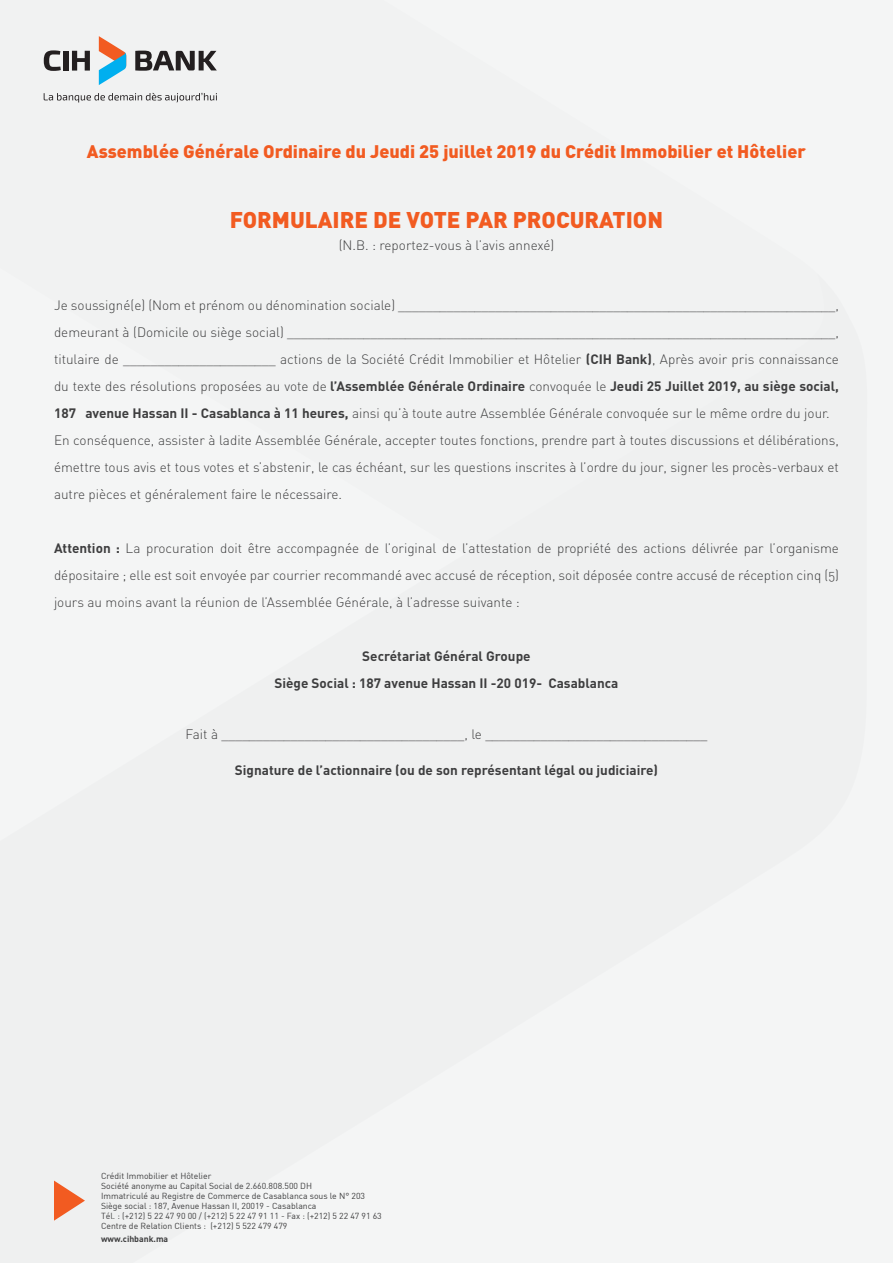
<style>
.page{position:relative;width:893px;height:1263px;background:#f4f5f5}
.page>*{position:absolute;margin:0;border:0;box-sizing:border-box;transform-origin:0 0}
.t1{font:900 22.5px "DIN";color:#f25b21}
.t2{font:900 18px "DIN";color:#f25b21}
.t3{font:13.5px/27px "DIN Light Alternate";color:#3e3e3f;text-align:justify}
.t4{font:700 13.5px "DIN";color:#3e3e3f}
.t5{font:8.7px "DIN";color:#3e3e3f}
.t6{font:700 8.7px "DIN";color:#3e3e3f}
.s1{font-family:"DIN";font-weight:700}
</style>
<div class="page">
<svg style="left:99px;top:36px;width:27px;height:49px"></svg>
<svg style="left:44px;top:50px;width:17px;height:21px"></svg>
<div style="left:63px;top:51px;width:5px;height:20px;background:#231f20"></div>
<svg style="left:72px;top:51px;width:18px;height:20px"></svg>
<svg style="left:135px;top:51px;width:82px;height:20px"></svg>
<svg style="left:44px;top:93px;width:173px;height:10px"></svg>
<svg style="left:54px;top:1180px;width:31px;height:41px"></svg>
<p class="t2" style="left:87px;top:139px;width:720px">Assemblée Générale Ordinaire du Jeudi 25 juillet 2019 du Crédit Immobilier et Hôtelier</p>
<p class="t1" style="left:230px;top:205px;width:435px">FORMULAIRE DE VOTE PAR PROCURATION</p>
<p class="t3" style="left:339px;top:232px;width:217px">(N.B. : reportez-vous à l’avis annexé)</p>
<p class="t3" style="left:54px;top:291px;width:786px">Je soussigné(e) (Nom et prénom ou dénomination sociale) _______________________________________________________________,</p>
<p class="t3" style="left:54px;top:318px;width:786px">demeurant à (Domicile ou siège social) _______________________________________________________________________________,</p>
<p class="t3" style="left:54px;top:345px;width:786px">titulaire de ______________________ actions de la Société Crédit Immobilier et Hôtelier <span class="s1">(CIH Bank)</span>, Après avoir pris connaissance du texte des résolutions proposées au vote de <span class="s1">l’Assemblée Générale Ordinaire</span> convoquée le <span class="s1">Jeudi 25 Juillet 2019, au siège social, 187 avenue Hassan II - Casablanca à 11 heures,</span> ainsi qu’à toute autre Assemblée Générale convoquée sur le même ordre du jour.</p>
<p class="t3" style="left:54px;top:426px;width:786px">En conséquence, assister à ladite Assemblée Générale, accepter toutes fonctions, prendre part à toutes discussions et délibérations, émettre tous avis et tous votes et s’abstenir, le cas échéant, sur les questions inscrites à l’ordre du jour, signer les procès-verbaux et autre pièces et généralement faire le nécessaire.</p>
<p class="t3" style="left:54px;top:534px;width:786px"><span class="s1">Attention :</span> La procuration doit être accompagnée de l’original de l’attestation de propriété des actions délivrée par l’organisme dépositaire ; elle est soit envoyée par courrier recommandé avec accusé de réception, soit déposée contre accusé de réception cinq (5) jours au moins avant la réunion de l’Assemblée Générale, à l’adresse suivante :</p>
<p class="t4" style="left:362px;top:647px;width:170px">Secrétariat Général Groupe</p>
<p class="t4" style="left:275px;top:674px;width:345px">Siège Social : 187 avenue Hassan II -20 019- Casablanca</p>
<p class="t3" style="left:186px;top:720px;width:523px">Fait à ___________________________________, le ________________________________</p>
<p class="t4" style="left:235px;top:761px;width:425px">Signature de l’actionnaire (ou de son représentant légal ou judiciaire)</p>
<p class="t5" style="left:101px;top:1170px;width:112px">Crédit Immobilier et Hôtelier</p>
<p class="t5" style="left:101px;top:1180px;width:213px">Société anonyme au Capital Social de 2.660.808.500 DH</p>
<p class="t5" style="left:101px;top:1190px;width:266px">Immatriculé au Registre de Commerce de Casablanca sous le N° 203</p>
<p class="t5" style="left:101px;top:1201px;width:217px">Siège social : 187, Avenue Hassan II, 20019 - Casablanca</p>
<p class="t5" style="left:101px;top:1211px;width:282px">Tél. : (+212) 5 22 47 90 00 / (+212) 5 22 47 91 11 - Fax : (+212) 5 22 47 91 63</p>
<p class="t5" style="left:101px;top:1221px;width:188px">Centre de Relation Clients : (+212) 5 522 479 479</p>
<p class="t6" style="left:101px;top:1233px;width:69px">www.cihbank.ma</p>
</div>
